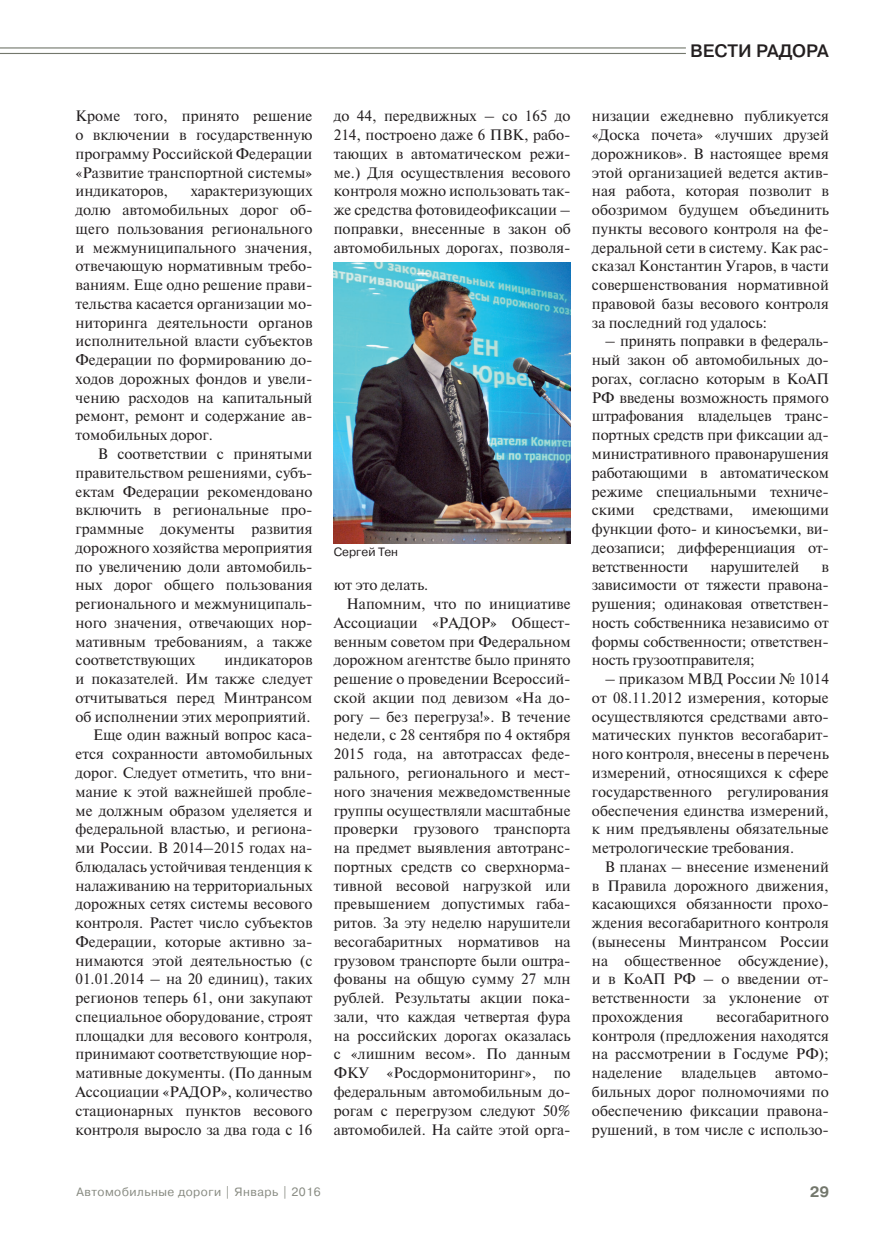
<style>
.page{position:relative;width:893px;height:1234px;background:#fff}
.page>*{position:absolute;margin:0;border:0;box-sizing:border-box;transform-origin:0 0}
.t1{font:700 18px "Pragmatica Light C";color:#231f20}
.t2{font:700 15px "Pragmatica C";color:#73776c}
.основной_текст{font:14.25px/18.8px "Newton C";color:#231f20;text-align:justify}
.t3{font:12px "Pragmatica C";letter-spacing:.04em;color:#888b82}
.основной_текст-2{font:12px "Pragmatica C";color:#231f20}
</style>
<div class="page">
<img style="left:334px;top:262px;width:236px;height:281px">
<hr style="left:0;top:53px;width:686px;height:1px;background:#73776c">
<hr style="left:0;top:47px;width:686px;height:1px;background:#73776c">
<p class="основной_текст" style="left:76px;top:107px;width:238px">Кроме того, принято решение о включении в государственную программу Российской Федерации «Развитие транспортной системы» индикаторов,</p>
<p class="основной_текст" style="left:76px;top:182px;width:238px;text-indent:115px">характеризующих долю автомобильных дорог об&shy;щего пользования регионального и межмуниципального значения, отвечающую нормативным требо&shy;ваниям. Еще одно решение прави&shy;тельства касается организации мо&shy;ниторинга деятельности органов исполнительной власти субъектов Федерации по формированию до&shy;ходов дорожных фондов и увели&shy;чению расходов на капитальный ремонт, ремонт и содержание ав&shy;томобильных дорог.</p>
<p class="основной_текст" style="left:76px;top:444px;width:238px;text-indent:22px">В соответствии с принятыми правительством решениями, субъ&shy;ектам Федерации рекомендовано включить в региональные про&shy;граммные документы развития дорожного хозяйства мероприятия по увеличению доли автомобиль&shy;ных дорог общего пользования регионального и межмуниципаль&shy;ного значения, отвечающих нор&shy;мативным требованиям, а также соответствующих</p>
<p class="основной_текст" style="left:76px;top:650px;width:238px;text-indent:149px">индикаторов и показателей. Им также следует отчитываться перед Минтрансом об исполнении этих мероприятий.</p>
<p class="основной_текст" style="left:76px;top:725px;width:238px;text-indent:17px">Еще один важный вопрос каса&shy;ется сохранности автомобильных дорог. Следует отметить, что вни&shy;мание к этой важнейшей пробле&shy;ме должным образом уделяется и федеральной властью, и региона&shy;ми России. В 2014–2015 годах на&shy;блюдалась устойчивая тенденция к налаживанию на территориальных дорожных сетях системы весового контроля. Растет число субъектов Федерации, которые активно за&shy;нимаются этой деятельностью (с 01.01.2014 – на 20 единиц), таких регионов теперь 61, они закупают специальное оборудование, строят площадки для весового контроля, принимают соответствующие нор&shy;мативные документы. (По данным Ассоциации «РАДОР», количество стационарных пунктов весового контроля выросло за два года с 16</p>
<p class="основной_текст" style="left:334px;top:107px;width:238px">до 44, передвижных – со 165 до 214, построено даже 6 ПВК, рабо&shy;тающих в автоматическом режи&shy;ме.) Для осуществления весового контроля можно использовать так&shy;же средства фотовидеофиксации – поправки, внесенные в закон об автомобильных дорогах, позволя-</p>
<p class="основной_текст-2" style="left:334px;top:545px;width:66px">Сергей Тен</p>
<p class="основной_текст" style="left:334px;top:575px;width:96px">ют это делать.</p>
<p class="основной_текст" style="left:334px;top:594px;width:238px;text-indent:13px">Напомним, что по инициативе Ассоциации «РАДОР» Общест&shy;венным советом при Федеральном дорожном агентстве было принято решение о проведении Всероссий&shy;ской акции под девизом «На до&shy;рогу – без перегруза!». В течение недели, с 28 сентября по 4 октября 2015 года, на автотрассах феде&shy;рального, регионального и мест&shy;ного значения межведомственные группы осуществляли масштабные проверки грузового транспорта на предмет выявления автотранс&shy;портных средств со сверхнорма&shy;тивной весовой нагрузкой или превышением допустимых габа&shy;ритов. За эту неделю нарушители весогабаритных нормативов на грузовом транспорте были оштра&shy;фованы на общую сумму 27 млн рублей. Результаты акции пока&shy;зали, что каждая четвертая фура на российских дорогах оказалась с «лишним весом». По данным ФКУ «Росдормониторинг», по федеральным автомобильным до&shy;рогам с перегрузом следуют 50% автомобилей. На сайте этой орга-</p>
<p class="t3" style="left:77px;top:1185px;width:246px">Автомобильные дороги | Январь | 2016</p>
<p class="t1" style="left:690px;top:41px;width:140px">ВЕСТИ РАДОРА</p>
<p class="основной_текст" style="left:592px;top:107px;width:238px">низации ежедневно публикуется «Доска почета» «лучших друзей дорожников». В настоящее время этой организацией ведется актив&shy;ная работа, которая позволит в обозримом будущем объединить пункты весового контроля на фе&shy;деральной сети в систему. Как рас&shy;сказал Константин Угаров, в части совершенствования нормативной правовой базы весового контроля за последний год удалось:</p>
<p class="основной_текст" style="left:592px;top:332px;width:238px;text-indent:13px">– принять поправки в федераль&shy;ный закон об автомобильных до&shy;рогах, согласно которым в КоАП РФ введены возможность прямого штрафования владельцев транс&shy;портных средств при фиксации ад&shy;министративного правонарушения работающими в автоматическом режиме специальными техниче&shy;скими</p>
<p class="основной_текст" style="left:653px;top:500px;width:82px">средствами,</p>
<p class="основной_текст" style="left:592px;top:500px;width:238px;text-indent:160px">имеющими функции фото- и киносъемки, ви&shy;деозаписи; дифференциация от&shy;ветственности</p>
<p class="основной_текст" style="left:711px;top:557px;width:90px">нарушителей</p>
<p class="основной_текст" style="left:592px;top:557px;width:238px;text-indent:229px">в зависимости от тяжести правона&shy;рушения; одинаковая ответствен&shy;ность собственника независимо от формы собственности; ответствен&shy;ность грузоотправителя;</p>
<p class="основной_текст" style="left:592px;top:669px;width:238px;text-indent:13px">– приказом МВД России № 1014 от 08.11.2012 измерения, которые осуществляются средствами авто&shy;матических пунктов весогабарит&shy;ного контроля, внесены в перечень измерений, относящихся к сфере государственного регулирования обеспечения единства измерений, к ним предъявлены обязательные метрологические требования.</p>
<p class="основной_текст" style="left:592px;top:857px;width:238px;text-indent:13px">В планах – внесение изменений в Правила дорожного движения, касающихся обязанности прохо&shy;ждения весогабаритного контроля (вынесены Минтрансом России на общественное обсуждение), и в КоАП РФ – о введении от&shy;ветственности за уклонение от прохождения</p>
<p class="основной_текст" style="left:592px;top:1007px;width:238px;text-indent:124px">весогабаритного контроля (предложения находятся на рассмотрении в Госдуме РФ); наделение</p>
<p class="основной_текст" style="left:592px;top:1063px;width:238px;text-indent:183px">автомо&shy;бильных дорог полномочиями по обеспечению фиксации правона&shy;рушений, в том числе с использо-</p>
<p class="основной_текст" style="left:681px;top:1063px;width:77px">владельцев</p>
<p class="t2" style="left:810px;top:1183px;width:21px">29</p>
</div>
